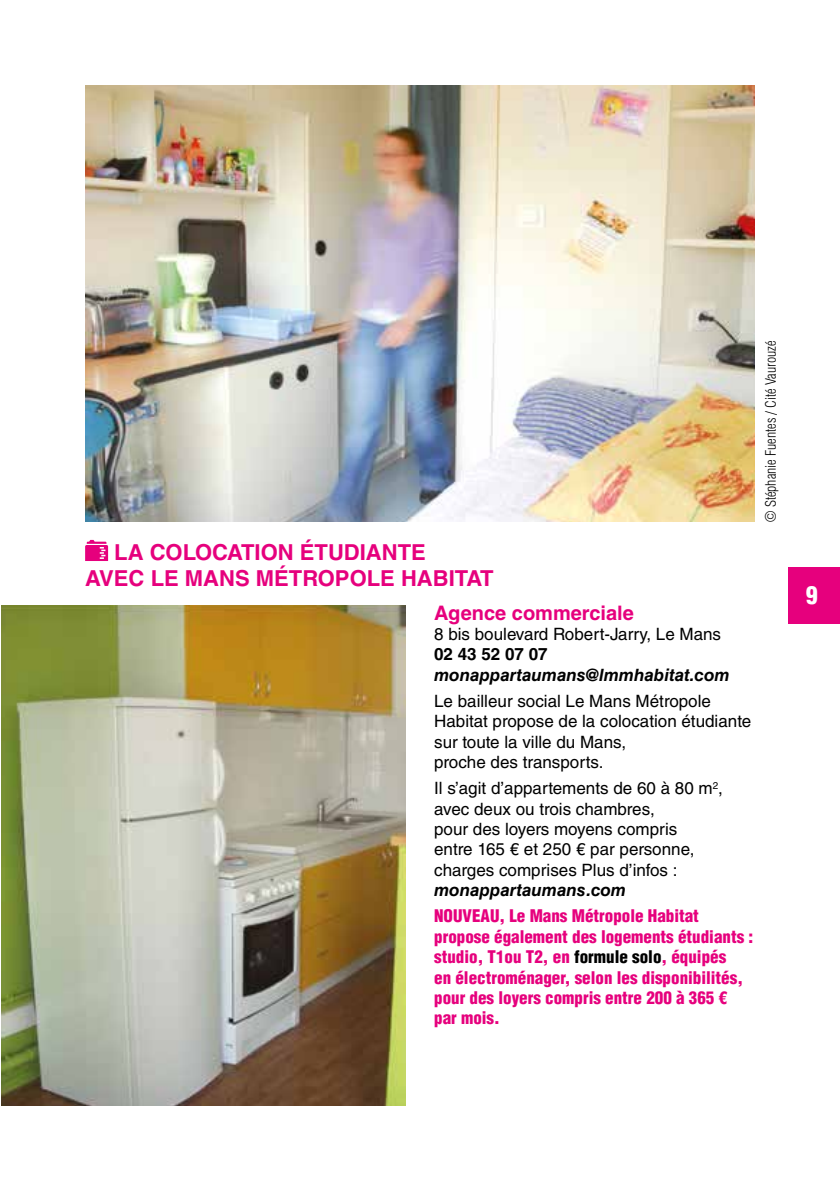
<style>
.page{position:relative;width:840px;height:1191px;background:#fff}
.page>*{position:absolute;margin:0;border:0;box-sizing:border-box;transform-origin:0 0}
.t1{font:900 condensed 24px "Helvetica LT Std";color:#fff}
.t2{font:700 22px/26px "Helvetica LT Std";color:#e6007d}
.t3{font:700 20px "Helvetica LT Std";color:#e6007d}
.t4{font:17px/20.4px "Helvetica LT Std";color:#000}
.t5{font:900 condensed 17px/20.4px "Helvetica LT Std";color:#e6007d}
.t6{font:italic 700 17px "Helvetica LT Std";color:#000}
.t7{font:700 17px "Helvetica LT Std";color:#000}
.t8{font:300 condensed 14px "Helvetica LT Std";color:#000}
.s1{color:#000}
</style>
<div class="page">
<img style="left:85px;top:85px;width:669px;height:437px">
<img style="left:1px;top:605px;width:404px;height:500px">
<svg style="left:85px;top:540px;width:23px;height:21px"></svg>
<div style="left:788px;top:567px;width:51px;height:57px;background:#e6007d"></div>
<p class="t2" style="left:85px;top:539px;width:410px;text-indent:29px">LA COLOCATION ÉTUDIANTE<br>AVEC LE MANS MÉTROPOLE HABITAT</p>
<p class="t3" style="left:434px;top:600px;width:201px">Agence commerciale</p>
<p class="t4" style="left:434px;top:624px;width:288px">8 bis boulevard Robert-Jarry, Le Mans</p>
<p class="t7" style="left:434px;top:644px;width:115px">02 43 52 07 07</p>
<p class="t6" style="left:434px;top:664px;width:297px">monappartaumans@lmmhabitat.com</p>
<p class="t4" style="left:434px;top:690px;width:318px">Le bailleur social Le Mans Métropole<br>Habitat propose de la colocation étudiante sur toute la ville du Mans,<br>proche des transports.</p>
<p class="t4" style="left:434px;top:778px;width:290px">Il s’agit d’appartements de 60 à 80 m<sup>2</sup>, avec deux ou trois chambres,<br>pour des loyers moyens compris<br>entre 165 € et 250 € par personne, charges comprises Plus d’infos :</p>
<p class="t6" style="left:434px;top:880px;width:193px">monappartaumans.com</p>
<p class="t5" style="left:434px;top:905px;width:320px">NOUVEAU, Le Mans Métropole Habitat propose également des logements étudiants : studio, T1ou T2, en <span class="s1">formule solo</span>, équipés<br>en électroménager, selon les disponibilités, pour des loyers compris entre 200 à 365 € par mois.</p>
<p class="t8" style="left:761px;top:522px;width:183px;rotate:-90deg">© Stéphanie Fuentes / Cité Vaurouzé</p>
<h1 class="t1" style="left:805px;top:580px;width:13px">9</h1>
</div>
